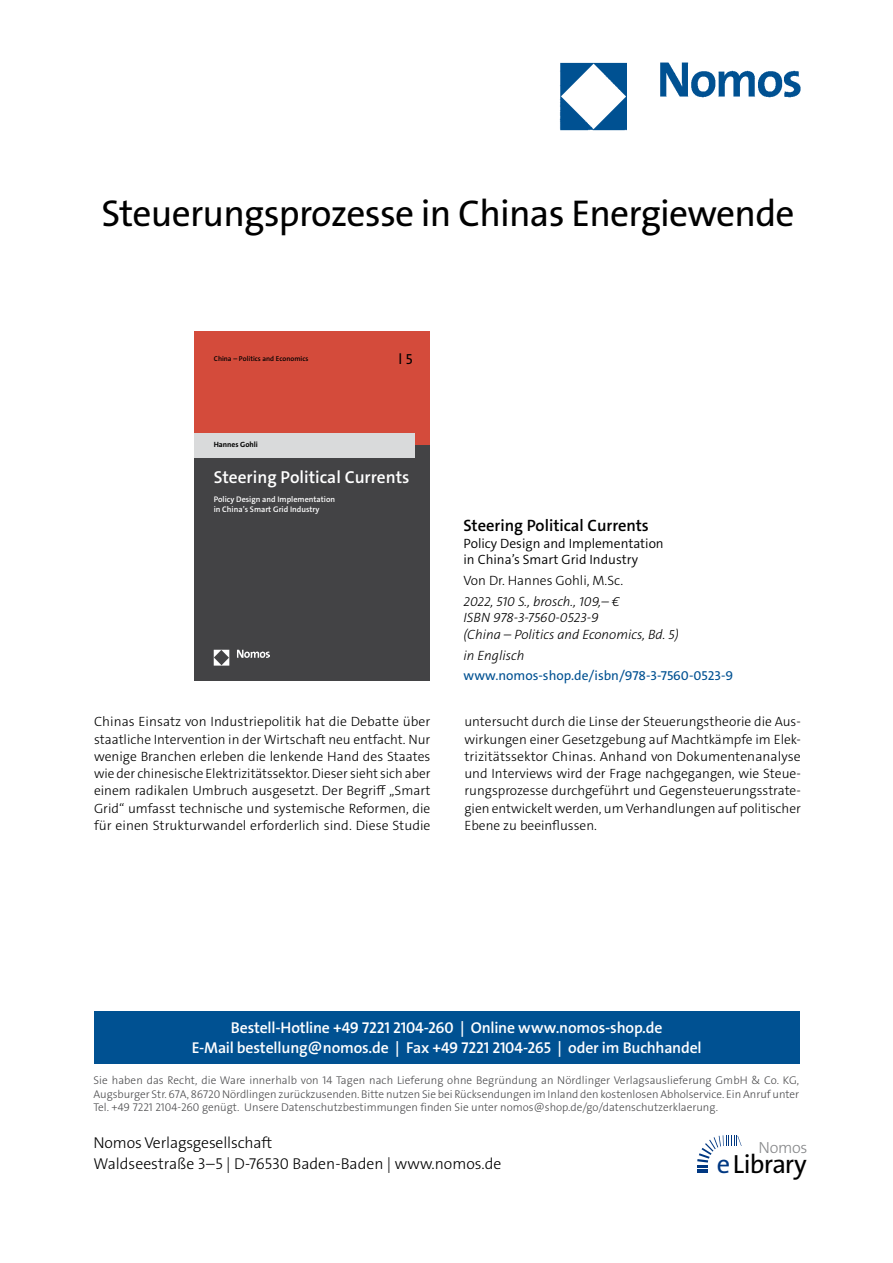
<style>
.page{position:relative;width:893px;height:1263px;background:#fff}
.page>*{position:absolute;margin:0;border:0;box-sizing:border-box;transform-origin:0 0}
.t1{font:37.5px "The Sans Os F";letter-spacing:-.02em;color:#000}
.t2{font:26.4px "The Sans Os F";letter-spacing:-.03em;color:#000}
.t3{font:600 17.4px "The Sans C5";color:#fff}
.t4{font:600 16.5px "The Sans C5";color:#000}
.t5{font:300 16.2px "The Sans Os F";letter-spacing:-.02em;color:#87888a}
.t6{font:600 15.75px/21px "The Sans Os F";letter-spacing:-.01em;color:#fff;text-align:center}
.t7{font:300 15.75px/21px "The Sans Os F";color:#000}
.t8{font:14.7px "The Sans C5";color:#000}
.t9{font:300 13.5px/17.2px "The Sans C5";color:#000;text-align:justify}
.t10{font:italic 300 13.5px/16.5px "The Sans C5";color:#000}
.t11{font:300 13.5px/16.5px "The Sans C5";color:#000}
.t12{font:13.5px "The Sans C5";color:#005192}
.t13{font:300 11.25px/13.5px "The Sans Os F";color:#4b4b4d;text-align:justify}
.t14{font:600 8.1px/9.8px "The Sans C5";color:#fff}
.t15{font:700 7.65px "The Sans C5";color:#000}
.t16{font:600 7.05px "The Sans C5";color:#000}
.s1{color:#003882}
</style>
<div class="page">
<img style="left:559px;top:62px;width:242px;height:69px">
<div style="left:94px;top:1011px;width:705px;height:52px;background:#005192"></div>
<svg style="left:697px;top:1135px;width:45px;height:38px"></svg>
<div style="left:194px;top:331px;width:236px;height:115px;background:#d44b3b"></div>
<div style="left:194px;top:445px;width:236px;height:235px;background:#434345"></div>
<div style="left:194px;top:433px;width:220px;height:25px;background:#d9dadb"></div>
<img style="left:213px;top:649px;width:57px;height:17px">
<h1 class="t1" style="left:101px;top:199px;width:695px">Steuerungsprozesse in Chinas Energiewende</h1>
<p class="t16" style="left:214px;top:354px;width:96px">China – Politics and Economics</p>
<p class="t8" style="left:398px;top:349px;width:16px">l5</p>
<p class="t15" style="left:214px;top:440px;width:46px">Hannes Gohli</p>
<p class="t3" style="left:214px;top:466px;width:197px">Steering Political Currents</p>
<p class="t14" style="left:214px;top:495px;width:123px">Policy Design and Implementation in China’s Smart Grid Industry</p>
<p class="t4" style="left:463px;top:515px;width:187px">Steering Political Currents</p>
<p class="t11" style="left:463px;top:535px;width:202px">Policy Design and Implementation in China’s Smart Grid Industry</p>
<p class="t9" style="left:463px;top:572px;width:161px">Von Dr. Hannes Gohli, M.Sc.</p>
<p class="t10" style="left:463px;top:593px;width:217px">2022, 510 S., brosch., 109,– €<br>ISBN 978-3-7560-0523-9<br>(China – Politics and Economics, Bd. 5)</p>
<p class="t10" style="left:463px;top:647px;width:63px">in Englisch</p>
<p class="t12" style="left:463px;top:667px;width:271px">www.nomos-shop.de/isbn/978-3-7560-0523-9</p>
<p class="t9" style="left:94px;top:713px;width:338px">Chinas Einsatz von Industriepolitik hat die Debatte über staatliche Intervention in der Wirtschaft neu entfacht. Nur wenige Branchen erleben die lenkende Hand des Staates wie der chinesische Elektrizitätssektor. Dieser sieht sich aber einem radikalen Umbruch ausgesetzt. Der Begriff „Smart Grid“ umfasst technische und systemische Reformen, die für einen Strukturwandel erforderlich sind. Diese Studie</p>
<p class="t9" style="left:464px;top:713px;width:338px">untersucht durch die Linse der Steuerungstheorie die Aus&shy;wirkungen einer Gesetzgebung auf Machtkämpfe im Elek&shy;trizitätssektor Chinas. Anhand von Dokumentenanalyse und Interviews wird der Frage nachgegangen, wie Steue&shy;rungsprozesse durchgeführt und Gegensteuerungsstrate&shy;gien entwickelt werden, um Verhandlungen auf politischer Ebene zu beeinflussen.</p>
<p class="t6" style="left:192px;top:1017px;width:511px">Bestell-Hotline +49 7221 2104-260 | Online www.nomos-shop.de<br>E-Mail bestellung@nomos.de | Fax +49 7221 2104-265 | oder im Buchhandel</p>
<p class="t13" style="left:94px;top:1074px;width:707px">Sie haben das Recht, die Ware innerhalb von 14 Tagen nach Lieferung ohne Begründung an Nördlinger Verlagsauslieferung GmbH &amp; Co. KG, Augsburger Str. 67A, 86720 Nördlingen zurückzusenden. Bitte nutzen Sie bei Rücksendungen im Inland den kostenlosen Abholservice. Ein Anruf unter Tel. +49 7221 2104-260 genügt. Unsere Datenschutzbestimmungen finden Sie unter nomos@shop.de/go/datenschutzerklaerung.</p>
<p class="t7" style="left:94px;top:1133px;width:409px">Nomos Verlagsgesellschaft<br>Waldseestraße 3–5 | D-76530 Baden-Baden | www.nomos.de</p>
<p class="t5" style="left:758px;top:1137px;width:51px">Nomos</p>
<h2 class="t2" style="left:717px;top:1153px;width:91px"><span class="s1">e</span>Library</h2>
</div>
